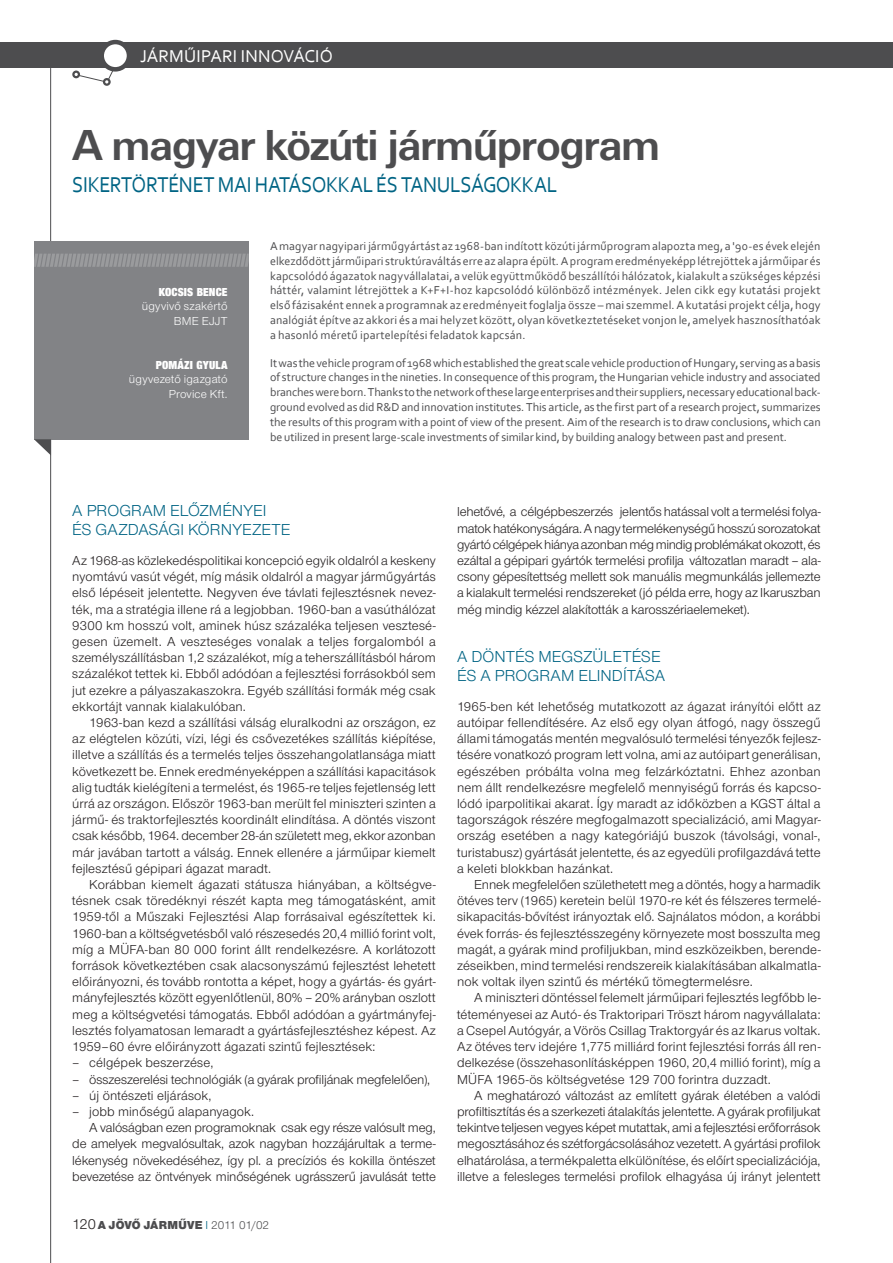
<style>
.page{position:relative;width:893px;height:1263px;background:#fff}
.page>*{position:absolute;margin:0;border:0;box-sizing:border-box;transform-origin:0 0}
.cim{font:700 45px "U001";letter-spacing:-.035em;color:#4d4d4f}
.felcim{font:22.5px "Corbel";letter-spacing:-.02em;color:#006484;scale:.9 1}
.t1{font:18px "Corbel";letter-spacing:.01em;color:#fff}
.alcim{font:16.5px/18.8px "Nimbus San Nov TOT";letter-spacing:.005em;color:#006484}
.t2{font:15px "Nimbus San Nov TOT";color:#231f20}
.kenyer{font:13.5px/16.2px "Nimbus San Nov TOT";letter-spacing:.005em;color:#231f20;text-align:justify}
._4-4_behuzas{font:13.5px "Nimbus San Nov TOT";letter-spacing:-.005em;color:#231f20}
._4-4_behuzas-2{font:13.5px "Nimbus San Nov TOT";letter-spacing:.015em;color:#231f20}
.lead{font:12px/14.9px "Corbel";letter-spacing:.005em;color:#4d4d4f;text-align:justify}
.szerzö_titulus{font:12px/14.4px "Nimbus San Nov TOT";letter-spacing:.015em;color:#fff;text-align:right}
.t3{font:900 12px "Nimbus San Nov TOT";letter-spacing:.02em;color:#4d4d4f}
.szerzö_neve{font:12px "Nimbus San Nov TOT Ult Con";letter-spacing:.01em;color:#fff}
.s1{font-weight:400;color:#006484}
.s2{font-weight:400}
</style>
<div class="page">
<div style="left:0;top:42px;width:893px;height:26px;background:#4d4d4f"></div>
<div style="left:103px;top:78px;width:8px;height:8px;border:2px solid #4d4d4f;border-radius:50%"></div>
<div style="left:72px;top:71px;width:8px;height:7px;border:2px solid #4d4d4f;border-radius:50%"></div>
<svg style="left:78px;top:71px;width:35px;height:12px"></svg>
<svg style="left:102px;top:42px;width:27px;height:27px"></svg>
<div style="left:99px;top:40px;width:32px;height:32px;border:4px solid #4d4d4f;border-radius:50%"></div>
<hr style="left:50px;top:68px;width:1px;height:1195px;background:#4d4d4f">
<div style="left:34px;top:241px;width:215px;height:198px;background:#828386"></div>
<svg style="left:34px;top:254px;width:215px;height:13px"></svg>
<svg style="left:34px;top:439px;width:17px;height:16px"></svg>
<p class="t1" style="left:140px;top:45px;width:194px">Járműipari innováció</p>
<p class="cim" style="left:72px;top:120px;width:589px">A magyar közúti járműprogram</p>
<p class="felcim" style="left:72px;top:171px;width:540px">Sikertörténet mai hatásokkal és tanulságokkal</p>
<p class="szerzö_neve" style="left:159px;top:285px;width:70px">KOCSIS BENCE</p>
<p class="szerzö_titulus" style="left:142px;top:299px;width:87px">ügyvivő szakértő<br>BME EJJT</p>
<p class="szerzö_neve" style="left:156px;top:357px;width:73px">POMÁZI GYULA</p>
<p class="szerzö_titulus" style="left:129px;top:372px;width:100px">ügyvezető igazgató<br>Provice Kft.</p>
<p class="lead" style="left:270px;top:238px;width:552px">A magyar nagyipari járműgyártást az 1968-ban indított közúti járműprogram alapozta meg, a '90-es évek elején elkezdődött járműipari struktúraváltás erre az alapra épült. A program eredményeképp létrejöttek a járműipar és kapcsolódó ágazatok nagyvállalatai, a velük együttműködő beszállítói hálózatok, kialakult a szükséges képzési háttér, valamint létrejöttek a K+F+I -hoz kapcsolódó különböző intézmények. Jelen cikk egy kutatási projekt első fázisaként ennek a programnak az eredményeit foglalja össze – mai szemmel. A kutatási projekt célja, hogy analógiát építve az akkori és a mai helyzet között, olyan következtetéseket vonjon le, amelyek hasznosíthatóak a hasonló méretű ipartelepítési feladatok kapcsán.</p>
<p class="lead" style="left:270px;top:355px;width:552px">It was the vehicle program of 1968 which established the great scale vehicle production of H ungary, serving as a basis of structure changes in the nineties. I n consequence of this program, the H ungarian vehicle industry and associated branches were born. Thanks to the network of these large enterprises and their suppliers, necessary educational back&shy;ground evolved as did R&amp;D and innovation institutes. This article, as the first part of a research project, summarizes the results of this program with a point of view of the present. Aim of the research is to draw conclusions, which can be utilized in present large-scale investments of similar kind, by building analogy between past and present.</p>
<p class="alcim" style="left:72px;top:502px;width:200px">A program előzményei és gazdasági környezete</p>
<p class="kenyer" style="left:72px;top:552px;width:365px">Az 1968-as közlekedéspolitikai koncepció egyik oldalról a keskeny nyomtávú vasút végét, míg másik oldalról a magyar járműgyártás első lépéseit jelentette. N egyven éve távlati fejlesztésnek nevez&shy;ték, ma a stratégia illene rá a legjobban. 1960-ban a vasúthálózat 9300 km hosszú volt, aminek húsz százaléka teljesen vesztesé&shy;gesen üzemelt. A veszteséges vonalak a teljes forgalomból a személyszállításban 1,2 százalékot, míg a teherszállításból három százalékot tettek ki. Ebből adódóan a fejlesztési forrásokból sem jut ezekre a pályaszakaszokra. Egyéb szállítási formák még csak ekkortájt vannak kialakulóban.</p>
<p class="kenyer" style="left:72px;top:714px;width:365px;text-indent:17px">1963-ban kezd a szállítási válság eluralkodni az országon, ez az elégtelen közúti, vízi, légi és csővezetékes szállítás kiépítése, illetve a szállítás és a termelés teljes összehangolatlansága miatt következett be. Ennek eredményeképpen a szállítási kapacitások alig tudták kielégíteni a termelést, és 1965-re teljes fejetlenség lett úrrá az országon. Először 1963-ban merült fel miniszteri szinten a jármű- és traktorfejlesztés koordinált elindítása. A döntés viszont csak később, 1964. december 28-án született meg, ekkor azonban már javában tartott a válság. Ennek ellenére a járműipar kiemelt fejlesztésű gépipari ágazat maradt.</p>
<p class="kenyer" style="left:72px;top:876px;width:365px;text-indent:17px">Korábban kiemelt ágazati státusza hiányában, a költségve&shy;tésnek csak töredéknyi részét kapta meg támogatásként, amit 1959-től a Műszaki Fejlesztési Alap forrásaival egészítettek ki.<br>1960-ban a költségvetésből való részesedés 20,4 millió forint volt, míg a MÜFA-ban 80 000 forint állt rendelkezésre. A korlátozott források következtében csak alacsonyszámú fejlesztést lehetett előirányozni, és tovább rontotta a képet, hogy a gyártás- és gyárt&shy;mányfejlesztés között egyenlőtlenül, 80% – 20% arányban oszlott meg a költségvetési támogatás. Ebből adódóan a gyártmányfej&shy;lesztés folyamatosan lemaradt a gyártásfejlesztéshez képest. Az 1959–60 évre előirányzott ágazati szintű fejlesztések:</p>
<p class="_4-4_behuzas-2" style="left:72px;top:1055px;width:143px">– célgépek beszerzése,</p>
<p class="_4-4_behuzas" style="left:72px;top:1071px;width:359px">– összeszerelési technológiák (a gyárak profiljának megfelelően),</p>
<p class="_4-4_behuzas" style="left:72px;top:1087px;width:141px">– új öntészeti eljárások,</p>
<p class="_4-4_behuzas" style="left:72px;top:1104px;width:184px">– jobb minőségű alapanyagok.</p>
<p class="kenyer" style="left:72px;top:1119px;width:365px;text-indent:17px">A valóságban ezen programoknak csak egy része valósult meg, de amelyek megvalósultak, azok nagyban hozzájárultak a terme&shy;lékenység növekedéséhez, így pl. a precíziós és kokilla öntészet bevezetése az öntvények minőségének ugrásszerű javulását tette</p>
<p class="t2" style="left:72px;top:1216px;width:25px">120</p>
<p class="t3" style="left:98px;top:1218px;width:173px">A JÖVŐ JÁRMŰVE <span class="s1">I</span> <span class="s2">2011 01/02</span></p>
<p class="kenyer" style="left:457px;top:504px;width:365px">lehetővé, a célgépbeszerzés jelentős hatással volt a termelési folya&shy;matok hatékonyságára. A nagy termelékenységű hosszú sorozatokat gyártó célgépek hiánya azonban még mindig problémákat okozott, és ezáltal a gépipari gyártók termelési profilja változatlan maradt – ala&shy;csony gépesítettség mellett sok manuális megmunkálás jellemezte a kialakult termelési rendszereket (jó példa erre, hogy az Ikaruszban még mindig kézzel alakították a karosszériaelemeket).</p>
<p class="alcim" style="left:457px;top:647px;width:207px">A döntés megszületése és a program eli ndítása</p>
<p class="kenyer" style="left:457px;top:698px;width:365px">1965-ben két lehetőség mutatkozott az ágazat irányítói előtt az autóipar fellendítésére. Az első egy olyan átfogó, nagy összegű állami támogatás mentén megvalósuló termelési tényezők fejlesz&shy;tésére vonatkozó program lett volna, ami az autóipart generálisan, egészében próbálta volna meg felzárkóztatni. Ehhez azonban nem állt rendelkezésre megfelelő mennyiségű forrás és kapcso&shy;lódó iparpolitikai akarat. Így maradt az időközben a KGST által a tagországok részére megfogalmazott specializáció, ami Magyar&shy;ország esetében a nagy kategóriájú buszok (távolsági, vonal-, turistabusz) gyártását jelentette, és az egyedüli profilgazdává tette a keleti blokkban hazánkat.</p>
<p class="kenyer" style="left:457px;top:876px;width:365px;text-indent:17px">Ennek megfelelően születhetett meg a döntés, hogy a harmadik ötéves terv (1965) keretein belül 1970-re két és félszeres termelé&shy;sikapacitás-bővítést irányoztak elő. Sajnálatos módon, a korábbi évek forrás- és fejlesztésszegény környezete most bosszulta meg magát, a gyárak mind profiljukban, mind eszközeikben, berende&shy;zéseikben, mind termelési rendszereik kialakításában alkalmatla&shy;nok voltak ilyen szintű és mértékű tömegtermelésre.</p>
<p class="kenyer" style="left:457px;top:990px;width:365px;text-indent:17px">A miniszteri döntéssel felemelt járműipari fejlesztés legfőbb le&shy;téteményesei az Autó- és Traktoripari Tröszt három nagyvállalata: a Csepel Autógyár, a Vörös Csillag Traktorgyár és az Ikarus voltak.<br>Az ötéves terv idejére 1,775 milliárd forint fejlesztési forrás áll ren&shy;delkezése (összehasonlításképpen 1960, 20,4 millió forint), míg a MÜFA 1965-ös költségvetése 129 700 forintra duzzadt.</p>
<p class="kenyer" style="left:457px;top:1087px;width:365px;text-indent:17px">A meghatározó változást az említett gyárak életében a valódi profiltisztítás és a szerkezeti átalakítás jelentette. A gyárak profiljukat tekintve teljesen vegyes képet mutattak, ami a fejlesztési erőforrások megosztásához és szétforgácsolásához vezetett. A gyártási profilok elhatárolása, a termékpaletta elkülönítése, és előírt specializációja, illetve a felesleges termelési profilok elhagyása új irányt jelentett</p>
</div>
